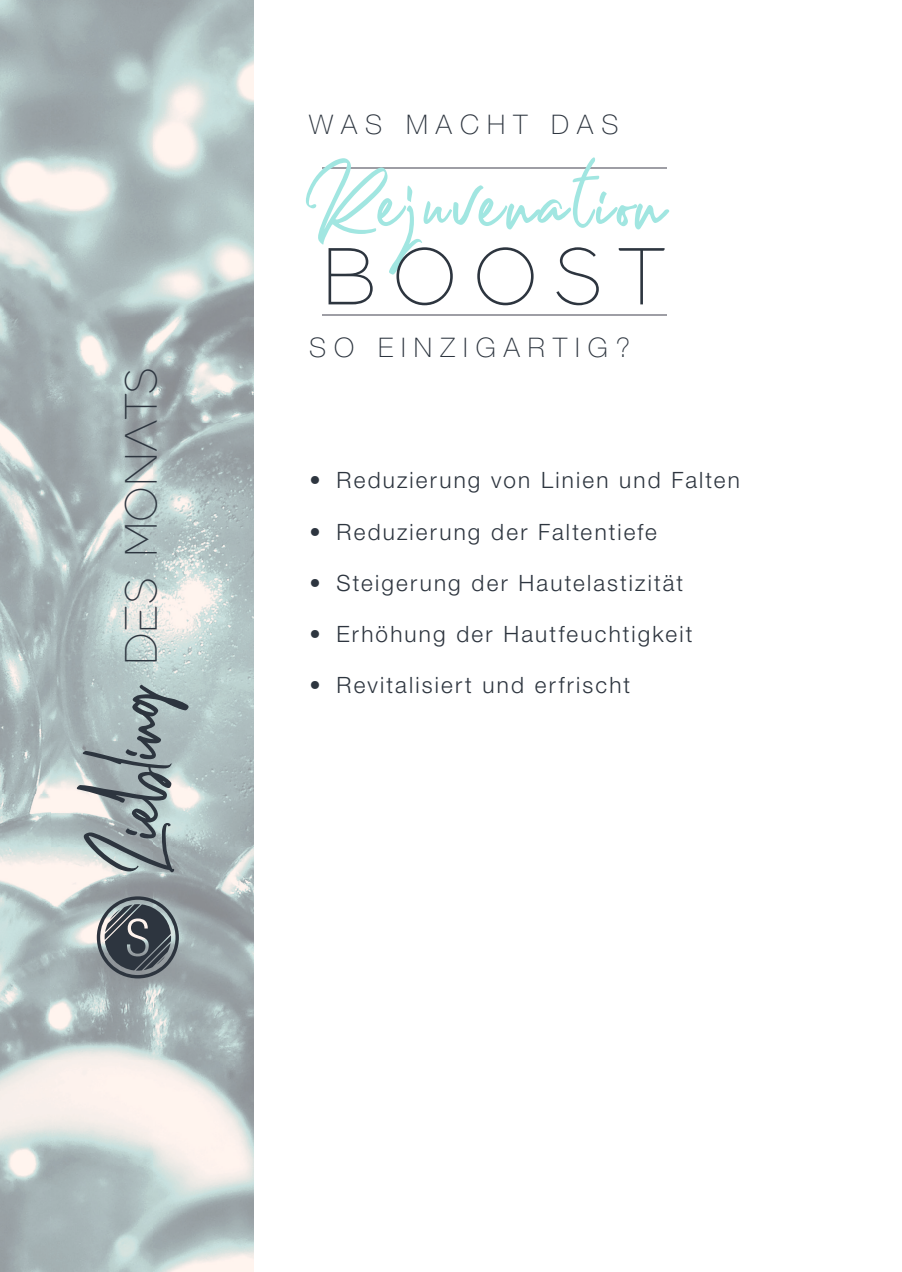
<style>
.page{position:relative;width:902px;height:1272px;background:#fff}
.page>*{position:absolute;margin:0;border:0;box-sizing:border-box;transform-origin:0 0}
.t1{font:127.95px "Dellamonde";letter-spacing:.035em;color:#a1e6e1}
.t2{font:119.1px "Dellamonde";color:#2d353f}
.t3{font:81.6px "Exophis";letter-spacing:.185em;color:#2d353f}
.t4{font:45px "Exophis";color:#2d353f}
.t5{font:100 27px "Helvetica Neue LT Pro";letter-spacing:.3em;color:#2d353f}
.t6{font:300 22.5px "Helvetica Neue LT Pro";letter-spacing:.1em;color:#2d353f}
.s1{font-style:italic;font-stretch:expanded}
</style>
<div class="page">
<img style="left:0;top:0;width:253px;height:1271px">
<svg style="left:97px;top:896px;width:82px;height:82px;background:#646c72"></svg>
<hr style="left:322px;top:167px;width:344px;height:2px;background:#9e9ea5">
<hr style="left:322px;top:313px;width:344px;height:2px;background:#9e9ea5">
<h3 class="t4" style="left:117px;top:665px;width:299px;rotate:-90deg">D<span class="s1">E</span>S MON<span class="s1">A</span>TS</h3>
<h2 class="t2" style="left:68px;top:872px;width:191px;rotate:-90deg">Liebling</h2>
<p class="t5" style="left:309px;top:109px;width:311px">WAS MACHT DAS</p>
<h1 class="t1" style="left:306px;top:130px;width:362px">Rejuvenation</h1>
<h3 class="t3" style="left:322px;top:231px;width:345px">BOOST</h3>
<p class="t5" style="left:309px;top:332px;width:322px">SO EINZIGARTIG?</p>
<p class="t6" style="left:309px;top:466px;width:432px">• Reduzierung von Linien und Falten</p>
<p class="t6" style="left:309px;top:518px;width:349px">• Reduzierung der Faltentiefe</p>
<p class="t6" style="left:309px;top:569px;width:375px">• Steigerung der Hautelastizität</p>
<p class="t6" style="left:309px;top:620px;width:384px">• Erhöhung der Hautfeuchtigkeit</p>
<p class="t6" style="left:309px;top:671px;width:322px">• Revitalisiert und erfrischt</p>
</div>
